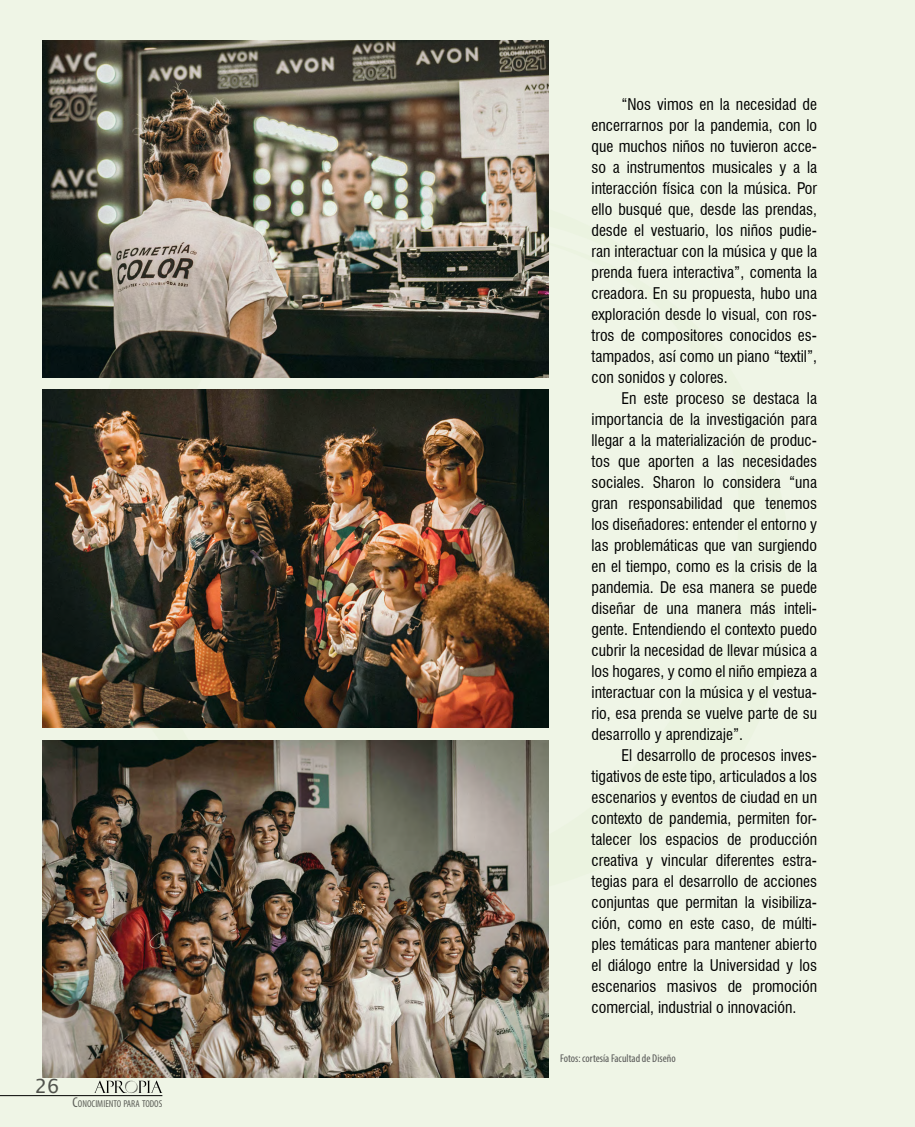
<style>
.page{position:relative;width:915px;height:1127px;background:#fff}
.page>*{position:absolute;margin:0;border:0;box-sizing:border-box;transform-origin:0 0}
.t1{font:19.5px "Lucida Sans";color:#575756}
.t2{font:condensed 15.75px/21px "Swiss 721 BT";color:#000;text-align:justify}
.t3{font:condensed 11.25px "Myriad Pro";color:#575756}
.t4{font:condensed 10.05px "Myriad Pro";color:#646363}
.s1{font-size:14.4px}
</style>
<div class="page">
<div style="left:0;top:0;width:914px;height:1127px;background:#eff5e6"></div>
<svg style="left:42px;top:104px;width:507px;height:874px"></svg>
<img style="left:43px;top:41px;width:505px;height:337px">
<img style="left:43px;top:390px;width:505px;height:337px">
<img style="left:43px;top:740px;width:505px;height:337px">
<p class="t1" style="left:35px;top:1074px;width:26px">26</p>
<p class="t4" style="left:73px;top:1097px;width:91px"><span class="s1">C</span>ONOCIMIENTO PARA TODOS</p>
<p class="t2" style="left:591px;top:94px;width:227px;text-indent:30px">“Nos vimos en la necesidad de encerrarnos por la pandemia, con lo que muchos niños no tuvieron acce&shy;so a instrumentos musicales y a la interacción física con la música. Por ello busqué que, desde las prendas, desde el vestuario, los niños pudie&shy;ran interactuar con la música y que la prenda fuera interactiva”, comenta la creadora. En su propuesta, hubo una exploración desde lo visual, con ros&shy;tros de compositores conocidos es&shy;tampados, así como un piano “textil”, con sonidos y colores.</p>
<p class="t2" style="left:591px;top:387px;width:227px;text-indent:30px">En este proceso se destaca la importancia de la investigación para llegar a la materialización de produc&shy;tos que aporten a las necesidades sociales. Sharon lo considera “una gran responsabilidad que tenemos los diseñadores: entender el entorno y las problemáticas que van surgiendo en el tiempo, como es la crisis de la pandemia. De esa manera se puede diseñar de una manera más inteli&shy;gente. Entendiendo el contexto puedo cubrir la necesidad de llevar música a los hogares, y como el niño empieza a interactuar con la música y el vestua&shy;rio, esa prenda se vuelve parte de su desarrollo y aprendizaje”.</p>
<p class="t2" style="left:591px;top:744px;width:227px;text-indent:30px">El desarrollo de procesos inves&shy;tigativos de este tipo, articulados a los escenarios y eventos de ciudad en un contexto de pandemia, permiten for&shy;talecer los espacios de producción creativa y vincular diferentes estra&shy;tegias para el desarrollo de acciones conjuntas que permitan la visibiliza&shy;ción, como en este caso, de múlti&shy;ples temáticas para mantener abierto el diálogo entre la Universidad y los escenarios masivos de promoción comercial, industrial o innovación.</p>
<p class="t3" style="left:560px;top:1052px;width:117px">Fotos: cortesía Facultad de Diseño</p>
</div>
